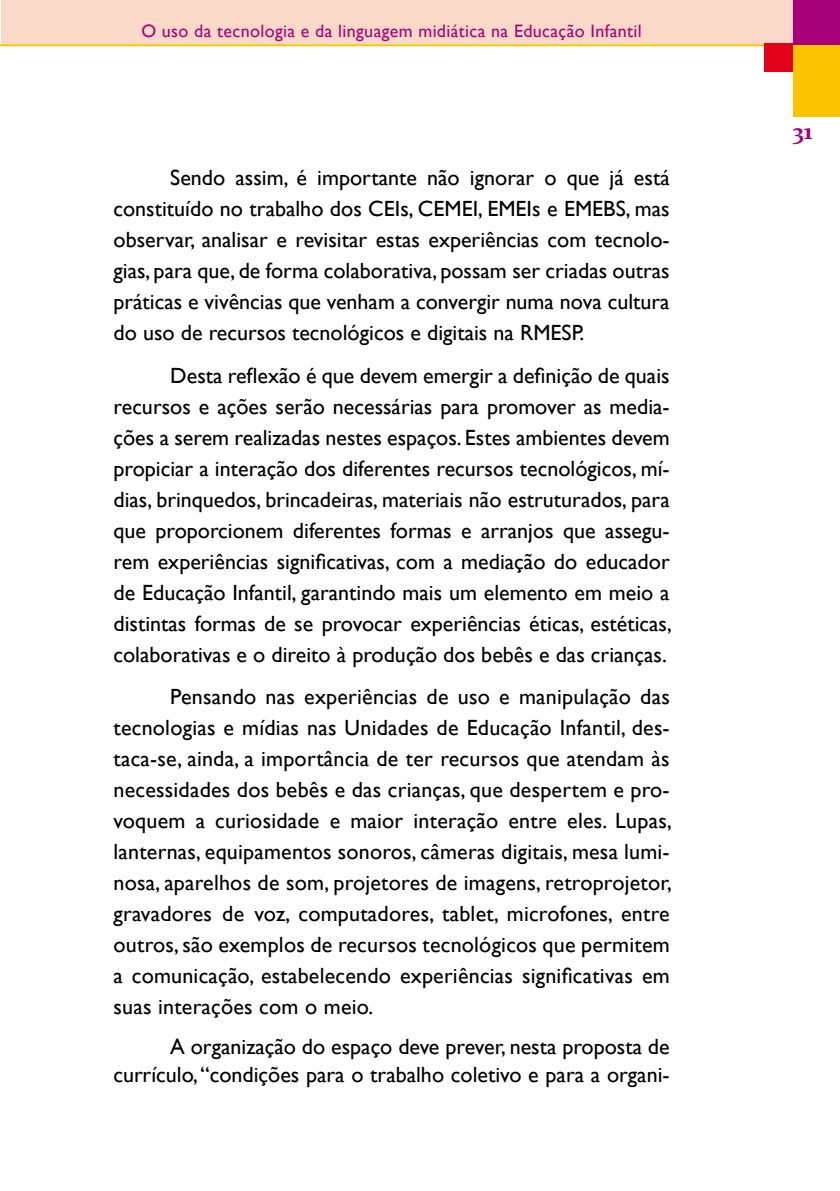
<style>
.page{position:relative;width:840px;height:1191px;background:#fff}
.page>*{position:absolute;margin:0;border:0;box-sizing:border-box;transform-origin:0 0}
.t1{font:700 24px "Constantia";color:#a8007b}
.t2{font:22px/31px "Gill Sans";color:#000;text-align:justify}
.t3{font:18px "Gill Sans";letter-spacing:.02em;color:#a8007b}
</style>
<div class="page">
<hr style="left:0;top:0;width:1px;height:44px;background:#fbd9c9">
<div style="left:1px;top:0;width:793px;height:44px;background:#fbd9c9"></div>
<div style="left:792px;top:44px;width:47px;height:73px;background:#fcc400"></div>
<div style="left:792px;top:0;width:47px;height:44px;background:#a8007b"></div>
<hr style="left:0;top:44px;width:763px;height:2px;background:#fcc400">
<div style="left:763px;top:44px;width:29px;height:28px;background:#e2001a"></div>
<p class="t3" style="left:141px;top:21px;width:501px">O uso da tecnologia e da linguagem midiática na Educação Infantil</p>
<p class="t2" style="left:113px;top:163px;width:557px;text-indent:57px">Sendo assim, é importante não ignorar o que já está constituído no trabalho dos CEIs, CEMEI, EMEIs e EMEBS, mas observar, analisar e revisitar estas experiências com tecnolo&shy;gias, para que, de forma colaborativa, possam ser criadas outras práticas e vivências que venham a convergir numa nova cultura do uso de recursos tecnológicos e digitais na RMESP.</p>
<p class="t2" style="left:113px;top:360px;width:559px;text-indent:57px">Desta reflexão é que devem emergir a definição de quais recursos e ações serão necessárias para promover as media&shy;ções a serem realizadas nestes espaços. Estes ambientes devem propiciar a interação dos diferentes recursos tecnológicos, mí&shy;dias, brinquedos, brincadeiras, materiais não estruturados, para que proporcionem diferentes formas e arranjos que assegu&shy;rem experiências significativas, com a mediação do educador de Educação Infantil, garantindo mais um elemento em meio a distintas formas de se provocar experiências éticas, estéticas, colaborativas e o direito à produção dos bebês e das crianças.</p>
<p class="t2" style="left:113px;top:681px;width:559px;text-indent:57px">Pensando nas experiências de uso e manipulação das tecnologias e mídias nas Unidades de Educação Infantil, des&shy;taca-se, ainda, a importância de ter recursos que atendam às necessidades dos bebês e das crianças, que despertem e pro&shy;voquem a curiosidade e maior interação entre eles. Lupas, lanternas, equipamentos sonoros, câmeras digitais, mesa lumi&shy;nosa, aparelhos de som, projetores de imagens, retroprojetor, gravadores de voz, computadores, tablet, microfones, entre outros, são exemplos de recursos tecnológicos que permitem a comunicação, estabelecendo experiências significativas em suas interações com o meio.</p>
<p class="t2" style="left:113px;top:1032px;width:557px;line-height:28px;text-align:right">A organização do espaço deve prever, nesta proposta de currículo, “condições para o trabalho coletivo e para a organi-</p>
<p class="t1" style="left:792px;top:115px;width:21px">31</p>
</div>
